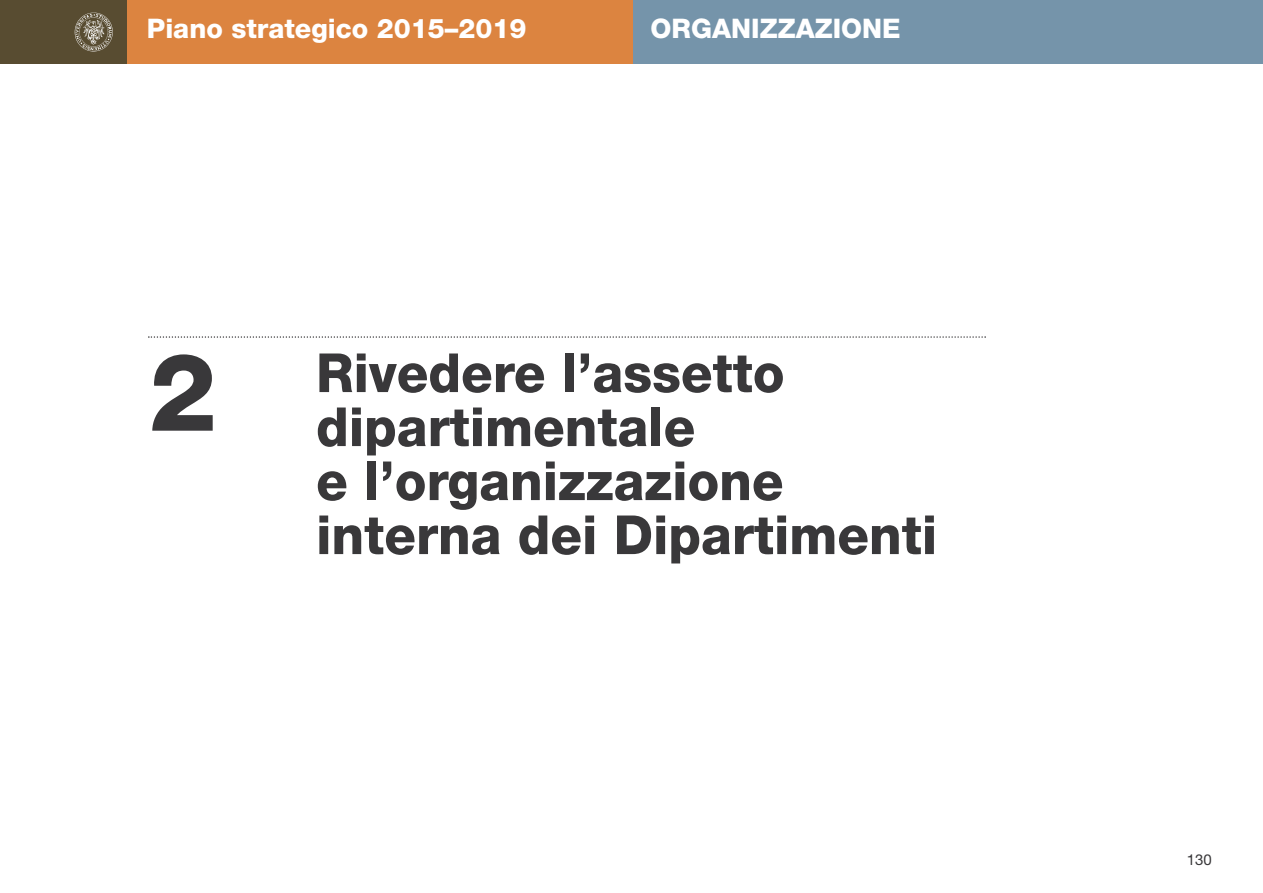
<style>
.page{position:relative;width:1263px;height:893px;background:#fff}
.page>*{position:absolute;margin:0;border:0;box-sizing:border-box;transform-origin:0 0}
.t1{font:800 108px "Helvetica Neue LT Std";color:#39383a}
.t2{font:800 54px/54px "Helvetica Neue";color:#39383a;scale:.96 1}
.t3{font:800 27px "Helvetica Neue LT Std";color:#fff}
.t4{font:15px "Helvetica Neue";color:#39383a}
</style>
<div class="page">
<div style="left:0;top:0;width:128px;height:64px;background:#584c31"></div>
<div style="left:128px;top:0;width:673px;height:64px;background:#dc8440"></div>
<div style="left:634px;top:0;width:629px;height:64px;background:#7594aa"></div>
<img style="left:74px;top:13px;width:39px;height:38px">
<svg style="left:148px;top:336px;width:838px;height:2px"></svg>
<p class="t3" style="left:147px;top:18px;width:381px">Piano strategico 2015–2019</p>
<p class="t3" style="left:651px;top:18px;width:252px">ORGANIZZAZIONE</p>
<h1 class="t1" style="left:149px;top:354px;width:70px">2</h1>
<p class="t2" style="left:316px;top:350px;width:648px">Rivedere l’assetto dipartimentale<br>e l’organizzazione interna dei Dipartimenti</p>
<p class="t4" style="left:1187px;top:854px;width:27px">130</p>
</div>
